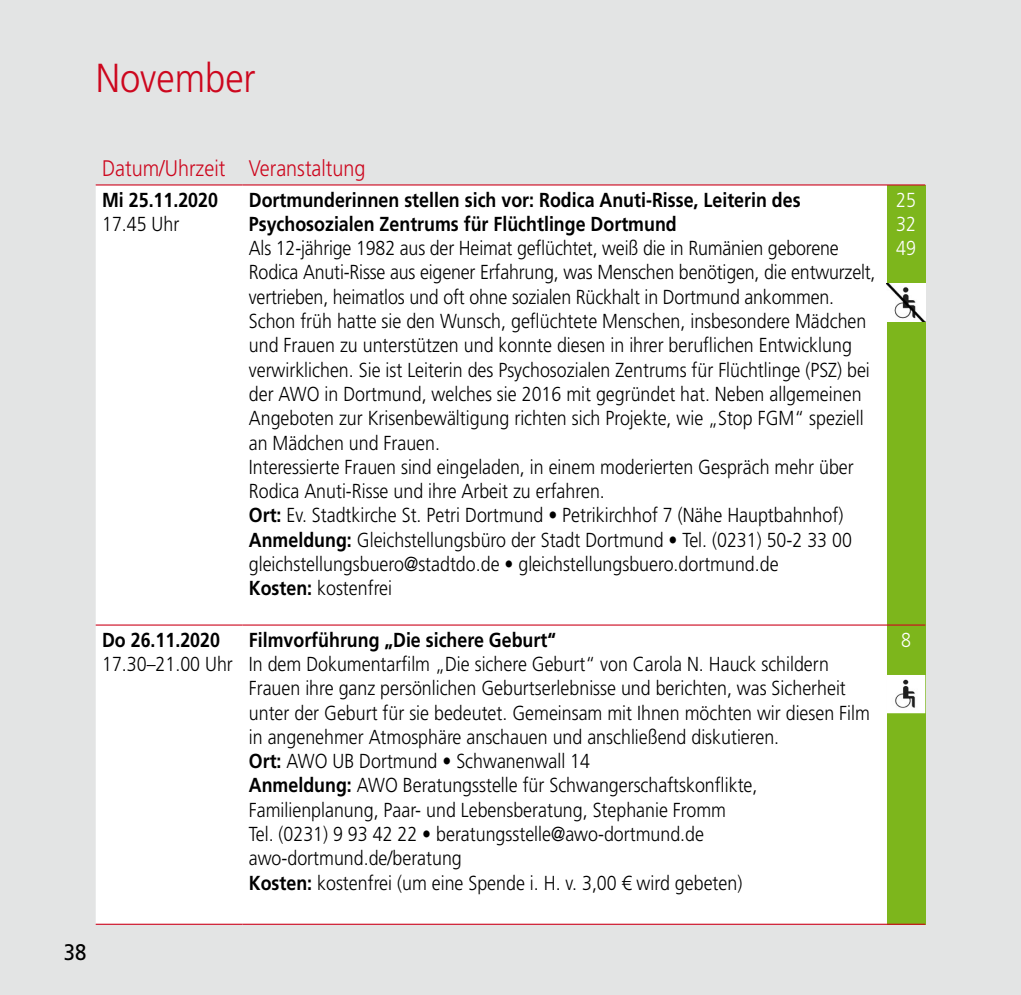
<style>
.page{position:relative;width:1021px;height:995px;background:#fff}
.page>*{position:absolute;margin:0;border:0;box-sizing:border-box;transform-origin:0 0}
.t1{font:300 40.5px "Frutiger LT";color:#cd071e;scale:.9 1}
.t2{font:300 22.5px "Frutiger LT Pro";color:#cd071e;scale:.88 1}
.t3{font:22.5px "Frutiger LT";color:#000;scale:.9 1}
.t4{font:300 20.25px/24.3px "Frutiger LT Pro";color:#000;scale:.88 1}
.t5{font:700 20.25px/24.3px "Frutiger LT Pro";color:#000;scale:.88 1}
.t6{font:300 20.25px/24.3px "Frutiger LT";color:#fff;text-align:justify;scale:.88 1}
.s1{font-weight:700}
</style>
<div class="page">
<div style="left:0;top:0;width:1020px;height:995px;background:#e3e4e4"></div>
<div style="left:96px;top:186px;width:791px;height:738px;background:#fff"></div>
<div style="left:887px;top:185px;width:38px;height:440px;background:#7db61c"></div>
<div style="left:887px;top:625px;width:38px;height:299px;background:#7db61c"></div>
<hr style="left:96px;top:624px;width:146px;height:2px;background:#cd071e">
<hr style="left:242px;top:624px;width:645px;height:2px;background:#cd071e">
<hr style="left:887px;top:624px;width:38px;height:2px;background:#cd071e">
<hr style="left:96px;top:924px;width:146px;height:1px;background:#cd071e">
<hr style="left:242px;top:924px;width:645px;height:1px;background:#cd071e">
<hr style="left:887px;top:924px;width:38px;height:1px;background:#cd071e">
<hr style="left:96px;top:184px;width:146px;height:2px;background:#cd071e">
<hr style="left:242px;top:184px;width:645px;height:2px;background:#cd071e">
<hr style="left:887px;top:184px;width:38px;height:2px;background:#cd071e">
<img style="left:887px;top:283px;width:38px;height:39px">
<img style="left:889px;top:677px;width:34px;height:34px">
<div style="left:887px;top:675px;width:38px;height:38px;border:1px solid #fff"></div>
<h1 class="t1" style="left:96px;top:55px;width:179px">November</h1>
<p class="t2" style="left:102px;top:155px;width:301px">Datum/Uhrzeit Veranstaltung</p>
<p class="t5" style="left:102px;top:187px;width:133px">Mi 25.11.2020</p>
<p class="t4" style="left:102px;top:212px;width:89px">17.45 Uhr</p>
<p class="t5" style="left:249px;top:187px;width:628px">Dortmunderinnen stellen sich vor: Rodica Anuti-Risse, Leiterin des<br>Psychosozialen Zentrums für Flüchtlinge Dortmund</p>
<p class="t4" style="left:249px;top:236px;width:713px">Als 12-jährige 1982 aus der Heimat geflüchtet, weiß die in Rumänien geborene Rodica Anuti-Risse aus eigener Erfahrung, was Menschen benötigen, die entwurzelt, vertrieben, heimatlos und oft ohne sozialen Rückhalt in Dortmund ankommen.<br>Schon früh hatte sie den Wunsch, geflüchtete Menschen, insbesondere Mädchen und Frauen zu unterstützen und konnte diesen in ihrer beruflichen Entwicklung verwirklichen. Sie ist Leiterin des Psychosozialen Zentrums für Flüchtlinge (PSZ) bei der AWO in Dortmund, welches sie 2016 mit gegründet hat. Neben allgemeinen Angeboten zur Krisenbewältigung richten sich Projekte, wie „Stop FGM“ speziell an Mädchen und Frauen.<br>Interessierte Frauen sind eingeladen, in einem moderierten Gespräch mehr über Rodica Anuti-Risse und ihre Arbeit zu erfahren.<br><span class="s1">Ort:</span> Ev. Stadtkirche St. Petri Dortmund • Petrikirchhof 7 (Nähe Hauptbahnhof)<br><span class="s1">Anmeldung:</span> Gleichstellungsbüro der Stadt Dortmund • Tel. (0231) 50-2 33 00 gleichstellungsbuero@stadtdo.de • gleichstellungsbuero.dortmund.de<br><span class="s1">Kosten:</span> kostenfrei</p>
<p class="t5" style="left:102px;top:628px;width:135px">Do 26.11.2020</p>
<p class="t4" style="left:102px;top:652px;width:150px">17.30–21.00 Uhr</p>
<p class="t5" style="left:249px;top:628px;width:350px">Filmvorführung „Die sichere Geburt“</p>
<p class="t4" style="left:249px;top:652px;width:707px">In dem Dokumentarfilm „Die sichere Geburt“ von Carola N. Hauck schildern Frauen ihre ganz persönlichen Geburtserlebnisse und berichten, was Sicherheit unter der Geburt für sie bedeutet. Gemeinsam mit Ihnen möchten wir diesen Film in angenehmer Atmosphäre anschauen und anschließend diskutieren.<br><span class="s1">Ort:</span> AWO UB Dortmund • Schwanenwall 14<br><span class="s1">Anmeldung:</span> AWO Beratungsstelle für Schwangerschaftskonflikte, Familienplanung, Paar- und Lebensberatung, Stephanie Fromm<br>Tel. (0231) 9 93 42 22 • beratungsstelle@awo-dortmund.de awo-dortmund.de/beratung<br><span class="s1">Kosten:</span> kostenfrei (um eine Spende i. H. v. 3,00 € wird gebeten)</p>
<p class="t3" style="left:64px;top:938px;width:27px">38</p>
<p class="t6" style="left:896px;top:188px;width:24px">25<br>32<br>49</p>
<p class="t6" style="left:901px;top:628px;width:13px">8</p>
</div>
